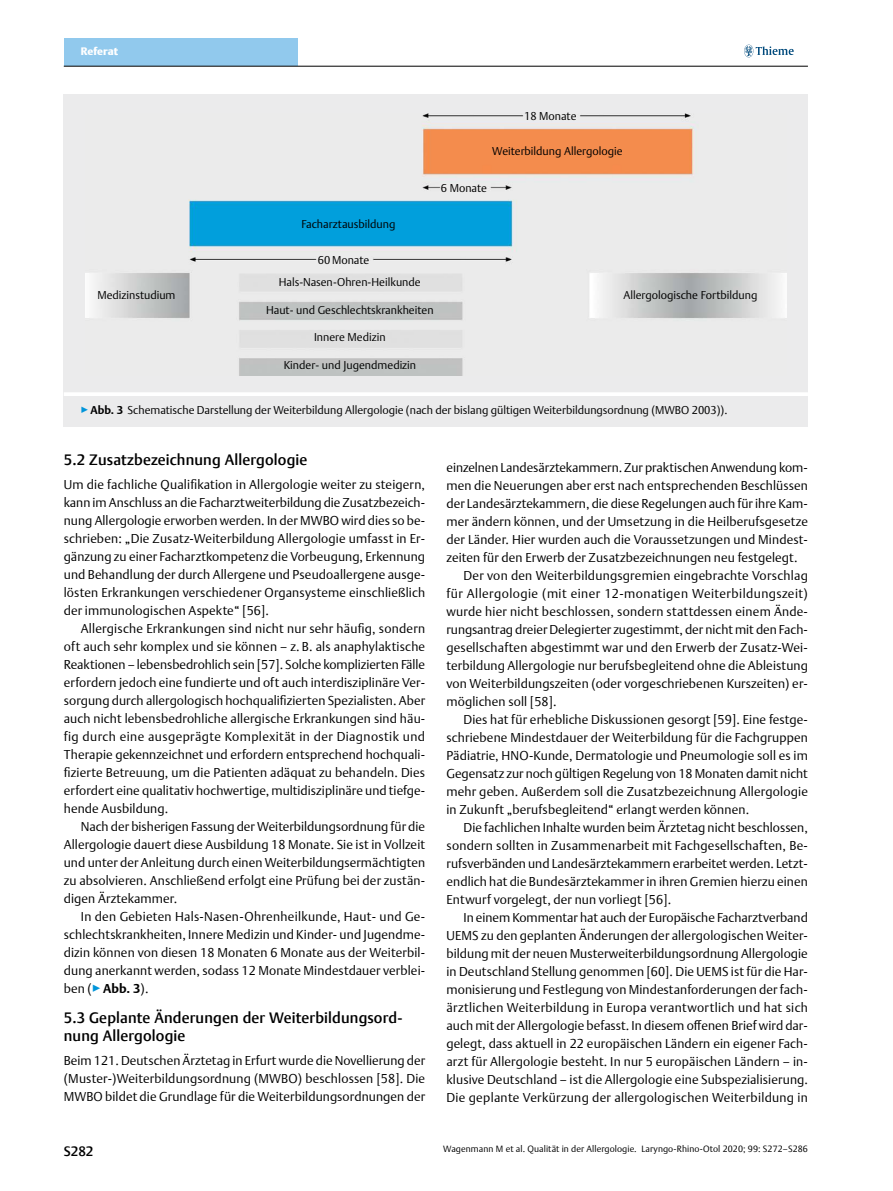
<style>
.page{position:relative;width:893px;height:1191px;background:#fff}
.page>*{position:absolute;margin:0;border:0;box-sizing:border-box;transform-origin:0 0}
.t1{font:500 15px/18px "Thieme Argo 2011";letter-spacing:.01em;color:#000}
.t2{font:500 13.5px "Thieme Argo 2011";color:#000}
.t3{font:300 12.75px/18px "Thieme Argo 2011";letter-spacing:.01em;color:#000;text-align:justify}
.t4{font:300 12.75px "Thieme Argo 2011";letter-spacing:.035em;color:#000}
.t5{font:300 11.25px/22.8px "Thieme Argo 2011";color:#000}
.t6{font:900 10.8px "Thieme Argo 2011";letter-spacing:.005em;color:#fff}
.t7{font:300 9px "Thieme Argo 2011";letter-spacing:.01em;color:#000}
.s1{color:#0095da}
.s2{font-weight:700}
</style>
<div class="page">
<div style="left:64px;top:38px;width:234px;height:28px;background:#91c9ed"></div>
<svg style="left:744px;top:45px;width:50px;height:12px"></svg>
<hr style="left:64px;top:66px;width:744px;height:1px;background:#000">
<div style="left:64px;top:94px;width:744px;height:298px;background:#ebebec"></div>
<img style="left:85px;top:114px;width:702px;height:261px">
<div style="left:64px;top:392px;width:744px;height:35px;background:#ebebec"></div>
<hr style="left:64px;top:392px;width:744px;height:4px;background:#fff">
<p class="t6" style="left:81px;top:44px;width:39px">Referat</p>
<p class="t5" style="left:301px;top:212px;width:96px">Facharztausbildung</p>
<p class="t5" style="left:279px;top:248px;width:143px;text-indent:39px">60 Monate<br>Hals-Nasen-Ohren-Heilkunde</p>
<p class="t5" style="left:524px;top:105px;width:54px">18 Monate</p>
<p class="t5" style="left:492px;top:139px;width:132px">Weiterbildung Allergologie</p>
<p class="t5" style="left:441px;top:176px;width:48px">6 Monate</p>
<p class="t5" style="left:97px;top:283px;width:80px">Medizinstudium</p>
<p class="t5" style="left:624px;top:284px;width:135px">Allergologische Fortbildung</p>
<p class="t5" style="left:266px;top:298px;width:169px">Haut- und Geschlechtskrankheiten</p>
<p class="t5" style="left:314px;top:326px;width:73px">Innere Medizin</p>
<p class="t5" style="left:284px;top:354px;width:134px">Kinder- und Jugendmedizin</p>
<p class="t5" style="left:81px;top:398px;width:648px"><span class="s1">▶</span><span class="s2">Abb. 3</span> Schematische Darstellung der Weiterbildung Allergologie (nach der bislang gültigen Weiterbildungsordnung (MWBO 2003)).</p>
<p class="t1" style="left:64px;top:450px;width:245px">5.2 Zusatzbezeichnung Allergologie</p>
<p class="t3" style="left:64px;top:475px;width:363px">Um die fachliche Qualifikation in Allergologie weiter zu steigern, kann im Anschluss an die Facharztweiterbildung die Zusatzbezeich&shy;nung Allergologie erworben werden. In der MWBO wird dies so be&shy;schrieben: „Die Zusatz-Weiterbildung Allergologie umfasst in Er&shy;gänzung zu einer Facharztkompetenz die Vorbeugung, Erkennung und Behandlung der durch Allergene und Pseudoallergene ausge&shy;lösten Erkrankungen verschiedener Organsysteme einschließlich der immunologischen Aspekte“ [56].</p>
<p class="t3" style="left:64px;top:619px;width:363px;text-indent:17px">Allergische Erkrankungen sind nicht nur sehr häufig, sondern oft auch sehr komplex und sie können – z. B. als anaphylaktische Reaktionen – lebensbedrohlich sein [57]. Solche komplizierten Fälle erfordern jedoch eine fundierte und oft auch interdisziplinäre Ver&shy;sorgung durch allergologisch hochqualifizierten Spezialisten. Aber auch nicht lebensbedrohliche allergische Erkrankungen sind häu&shy;fig durch eine ausgeprägte Komplexität in der Diagnostik und Therapie gekennzeichnet und erfordern entsprechend hochquali&shy;fizierte Betreuung, um die Patienten adäquat zu behandeln. Dies erfordert eine qualitativ hochwertige, multidisziplinäre und tiefge&shy;hende Ausbildung.</p>
<p class="t3" style="left:64px;top:817px;width:363px;text-indent:17px">Nach der bisherigen Fassung der Weiterbildungsordnung für die Allergologie dauert diese Ausbildung 18 Monate. Sie ist in Vollzeit und unter der Anleitung durch einen Weiterbildungsermächtigten zu absolvieren. Anschließend erfolgt eine Prüfung bei der zustän&shy;digen Ärztekammer.</p>
<p class="t3" style="left:64px;top:907px;width:363px;text-indent:17px">In den Gebieten Hals-Nasen-Ohrenheilkunde, Haut- und Ge&shy;schlechtskrankheiten, Innere Medizin und Kinder- und Jugendme&shy;dizin können von diesen 18 Monaten 6 Monate aus der Weiterbil&shy;dung anerkannt werden, sodass 12 Monate Mindestdauer verblei&shy;ben (<span class="s1">▶</span><span class="s2">Abb. 3</span>).</p>
<p class="t1" style="left:64px;top:1008px;width:340px">5.3 Geplante Änderungen der Weiterbildungsord&shy;nung Allergologie</p>
<p class="t3" style="left:64px;top:1051px;width:363px">Beim 121. Deutschen Ärztetag in Erfurt wurde die Novellierung der (Muster-)Weiterbildungsordnung (MWBO) beschlossen [58]. Die MWBO bildet die Grundlage für die Weiterbildungsordnungen der</p>
<p class="t2" style="left:64px;top:1142px;width:31px">S282</p>
<p class="t3" style="left:446px;top:458px;width:363px">einzelnen Landesärztekammern. Zur praktischen Anwendung kom-</p>
<p class="t3" style="left:446px;top:476px;width:363px">men die Neuerungen aber erst nach entsprechenden Beschlüssen</p>
<p class="t3" style="left:446px;top:494px;width:363px">der Landesärztekammern, die diese Regelungen auch für ihre Kam-</p>
<p class="t3" style="left:446px;top:512px;width:363px">mer ändern können, und der Umsetzung in die Heilberufsgesetze</p>
<p class="t3" style="left:446px;top:530px;width:363px">der Länder. Hier wurden auch die Voraussetzungen und Mindest-</p>
<p class="t3" style="left:446px;top:548px;width:352px">zeiten für den Erwerb der Zusatzbezeichnungen neu festgelegt.</p>
<p class="t3" style="left:463px;top:566px;width:346px">Der von den Weiterbildungsgremien eingebrachte Vorschlag</p>
<p class="t4" style="left:446px;top:585px;width:363px">für Allergologie (mit einer 12-monatigen Weiterbildungszeit)</p>
<p class="t3" style="left:446px;top:602px;width:363px">wurde hier nicht beschlossen, sondern stattdessen einem Ände-</p>
<p class="t3" style="left:446px;top:620px;width:363px">rungsantrag dreier Delegierter zugestimmt, der nicht mit den Fach-</p>
<p class="t3" style="left:446px;top:638px;width:363px">gesellschaften abgestimmt war und den Erwerb der Zusatz-Wei-</p>
<p class="t3" style="left:446px;top:656px;width:363px">terbildung Allergologie nur berufsbegleitend ohne die Ableistung</p>
<p class="t3" style="left:446px;top:674px;width:363px">von Weiterbildungszeiten (oder vorgeschriebenen Kurszeiten) er-</p>
<p class="t3" style="left:446px;top:692px;width:112px">möglichen soll [58].</p>
<p class="t3" style="left:463px;top:710px;width:346px">Dies hat für erhebliche Diskussionen gesorgt [59]. Eine festge-</p>
<p class="t3" style="left:446px;top:728px;width:363px">schriebene Mindestdauer der Weiterbildung für die Fachgruppen</p>
<p class="t3" style="left:446px;top:746px;width:363px">Pädiatrie, HNO-Kunde, Dermatologie und Pneumologie soll es im</p>
<p class="t3" style="left:446px;top:764px;width:363px">Gegensatz zur noch gültigen Regelung von 18 Monaten damit nicht</p>
<p class="t3" style="left:446px;top:782px;width:363px">mehr geben. Außerdem soll die Zusatzbezeichnung Allergologie</p>
<p class="t3" style="left:446px;top:800px;width:304px">in Zukunft „berufsbegleitend“ erlangt werden können.</p>
<p class="t3" style="left:463px;top:818px;width:346px">Die fachlichen Inhalte wurden beim Ärztetag nicht beschlossen,</p>
<p class="t3" style="left:446px;top:836px;width:363px">sondern sollten in Zusammenarbeit mit Fachgesellschaften, Be-</p>
<p class="t3" style="left:446px;top:854px;width:363px">rufsverbänden und Landesärztekammern erarbeitet werden. Letzt-</p>
<p class="t3" style="left:446px;top:872px;width:363px">endlich hat die Bundesärztekammer in ihren Gremien hierzu einen</p>
<p class="t3" style="left:446px;top:890px;width:226px">Entwurf vorgelegt, der nun vorliegt [56].</p>
<p class="t3" style="left:463px;top:908px;width:346px">In einem Kommentar hat auch der Europäische Facharztverband</p>
<p class="t3" style="left:446px;top:926px;width:363px">UEMS zu den geplanten Änderungen der allergologischen Weiter-</p>
<p class="t3" style="left:446px;top:944px;width:363px">bildung mit der neuen Musterweiterbildungsordnung Allergologie</p>
<p class="t3" style="left:446px;top:962px;width:363px">in Deutschland Stellung genommen [60]. Die UEMS ist für die Har-</p>
<p class="t3" style="left:446px;top:980px;width:363px">monisierung und Festlegung von Mindestanforderungen der fach-</p>
<p class="t3" style="left:446px;top:998px;width:363px">ärztlichen Weiterbildung in Europa verantwortlich und hat sich</p>
<p class="t3" style="left:446px;top:1016px;width:363px">auch mit der Allergologie befasst. In diesem offenen Brief wird dar-</p>
<p class="t3" style="left:446px;top:1034px;width:363px">gelegt, dass aktuell in 22 europäischen Ländern ein eigener Fach-</p>
<p class="t3" style="left:446px;top:1052px;width:363px">arzt für Allergologie besteht. In nur 5 europäischen Ländern – in-</p>
<p class="t3" style="left:446px;top:1070px;width:363px">klusive Deutschland – ist die Allergologie eine Subspezialisierung.</p>
<p class="t3" style="left:446px;top:1088px;width:363px">Die geplante Verkürzung der allergologischen Weiterbildung in</p>
<p class="t7" style="left:443px;top:1143px;width:366px">Wagenmann M et al. Qualität in der Allergologie. Laryngo-Rhino-Otol 2020; 99: S272–S286</p>
</div>
